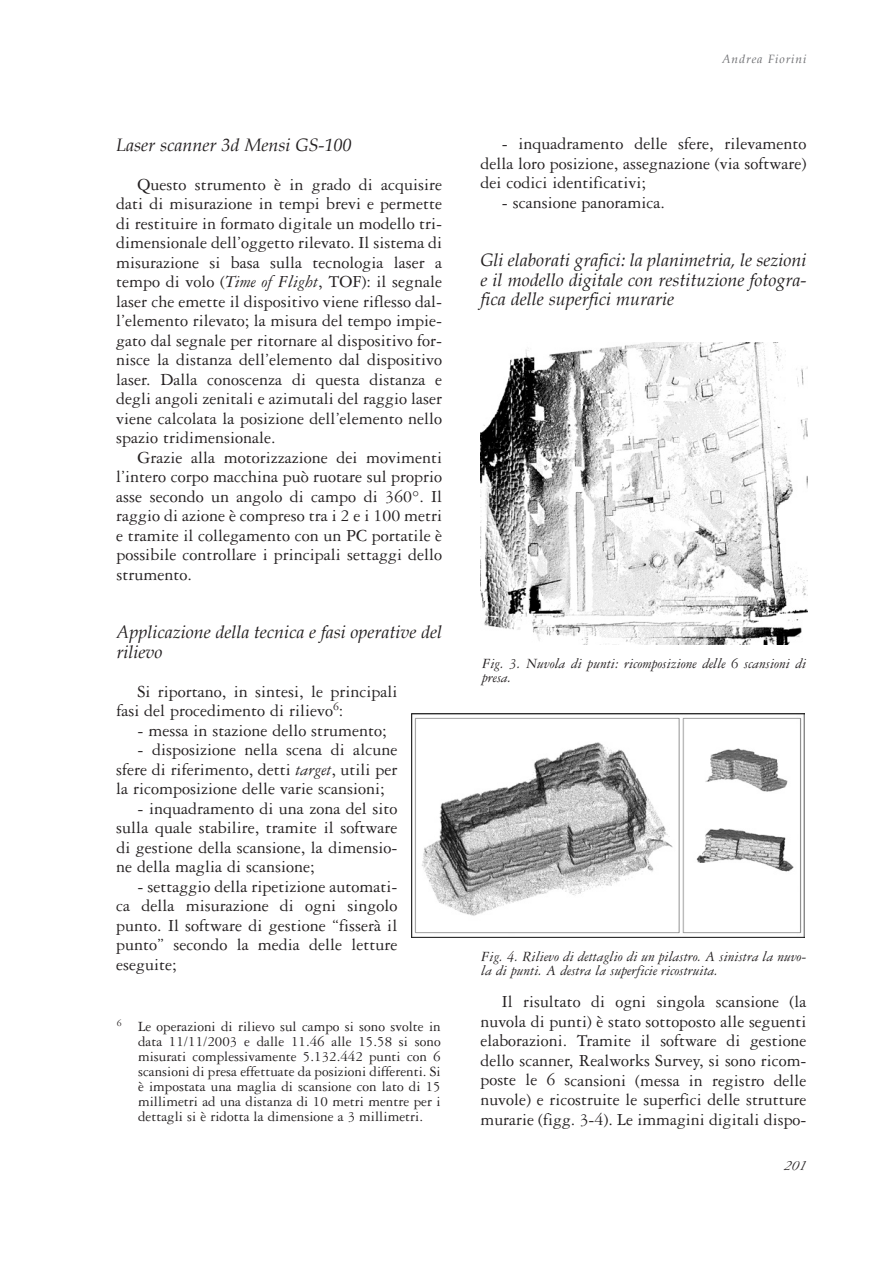
<style>
.page{position:relative;width:893px;height:1263px;background:#fff}
.page>*{position:absolute;margin:0;border:0;box-sizing:border-box;transform-origin:0 0}
.t1{font:18px/19.5px "Garamond Three";color:#231f20;text-align:justify}
.t2{font:italic 18px/19.5px "Book Antiqua";color:#231f20}
.t3{font:15px/15px "Garamond Three";color:#231f20;text-align:justify}
.t4{font:italic 15px/14.2px "Garamond Three";color:#231f20}
.t5{font:italic 12px "Book Antiqua";letter-spacing:.075em;color:#6c6d70}
.s1{font-style:italic}
</style>
<div class="page">
<img style="left:480px;top:342px;width:328px;height:302px">
<div style="left:409px;top:708px;width:398px;height:231px;background:linear-gradient(to right,#fff,#fff)"></div>
<img style="left:411px;top:713px;width:394px;height:224px">
<p class="t2" style="left:116px;top:135px;width:237px">Laser scanner 3d Mensi GS-100</p>
<p class="t1" style="left:116px;top:176px;width:327px;text-indent:21px">Questo strumento è in grado di acquisire dati di misurazione in tempi brevi e permette di restituire in formato digitale un modello tri&shy;dimensionale dell’oggetto rilevato. Il sistema di misurazione si basa sulla tecnologia laser a tempo di volo (<span class="s1">Time of Flight</span>, TOF): il segnale laser che emette il dispositivo viene riflesso dal&shy;l’elemento rilevato; la misura del tempo impie&shy;gato dal segnale per ritornare al dispositivo for&shy;nisce la distanza dell’elemento dal dispositivo laser. Dalla conoscenza di questa distanza e degli angoli zenitali e azimutali del raggio laser viene calcolata la posizione dell’elemento nello spazio tridimensionale.</p>
<p class="t1" style="left:116px;top:449px;width:327px;text-indent:21px">Grazie alla motorizzazione dei movimenti l’intero corpo macchina può ruotare sul proprio asse secondo un angolo di campo di 360°. Il raggio di azione è compreso tra i 2 e i 100 metri e tramite il collegamento con un PC portatile è possibile controllare i principali settaggi dello strumento.</p>
<p class="t2" style="left:116px;top:623px;width:327px">Applicazione della tecnica e fasi operative del rilievo</p>
<p class="t1" style="left:116px;top:683px;width:283px;text-indent:21px">Si riportano, in sintesi, le principali fasi del procedimento di rilievo<sup>6</sup>:</p>
<p class="t1" style="left:138px;top:722px;width:251px">- messa in stazione dello strumento;</p>
<p class="t1" style="left:116px;top:742px;width:282px;text-indent:21px">- disposizione nella scena di alcune sfere di riferimento, detti <span class="s1">target</span>, utili per la ricomposizione delle varie scansioni;</p>
<p class="t1" style="left:116px;top:800px;width:283px;text-indent:21px">- inquadramento di una zona del sito sulla quale stabilire, tramite il software di gestione della scansione, la dimensio&shy;ne della maglia di scansione;</p>
<p class="t1" style="left:116px;top:878px;width:283px;text-indent:21px">- settaggio della ripetizione automati&shy;ca della misurazione di ogni singolo punto. Il software di gestione “fisserà il punto” secondo la media delle letture eseguite;</p>
<p class="t3" style="left:138px;top:1020px;width:304px;text-indent:-21px"><sup>6</sup> Le operazioni di rilievo sul campo si sono svolte in data 11/11/2003 e dalle 11.46 alle 15.58 si sono misurati complessivamente 5.132.442 punti con 6 scansioni di presa effettuate da posizioni differenti. Si è impostata una maglia di scansione con lato di 15 millimetri ad una distanza di 10 metri mentre per i dettagli si è ridotta la dimensione a 3 millimetri.</p>
<p class="t5" style="left:722px;top:52px;width:86px">Andrea Fiorini</p>
<p class="t1" style="left:480px;top:136px;width:327px;text-indent:21px">- inquadramento delle sfere, rilevamento della loro posizione, assegnazione (via software) dei codici identificativi;</p>
<p class="t1" style="left:502px;top:194px;width:165px">- scansione panoramica.</p>
<p class="t2" style="left:480px;top:251px;width:327px;text-align:justify">Gli elaborati grafici: la planimetria, le sezioni e il modello digitale con restituzione fotogra&shy;fica delle superfici murarie</p>
<p class="t4" style="left:482px;top:657px;width:326px">Fig. 3. Nuvola di punti: ricomposizione delle 6 scansioni di presa.</p>
<p class="t4" style="left:481px;top:950px;width:327px">Fig. 4. Rilievo di dettaglio di un pilastro. A sinistra la nuvo&shy;la di punti. A destra la superficie ricostruita.</p>
<p class="t1" style="left:480px;top:994px;width:327px;text-indent:21px">Il risultato di ogni singola scansione (la nuvola di punti) è stato sottoposto alle seguenti elaborazioni. Tramite il software di gestione dello scanner, Realworks Survey, si sono ricom&shy;poste le 6 scansioni (messa in registro delle nuvole) e ricostruite le superfici delle strutture murarie (figg. 3-4). Le immagini digitali dispo-</p>
<p class="t4" style="left:784px;top:1160px;width:27px">201</p>
</div>
